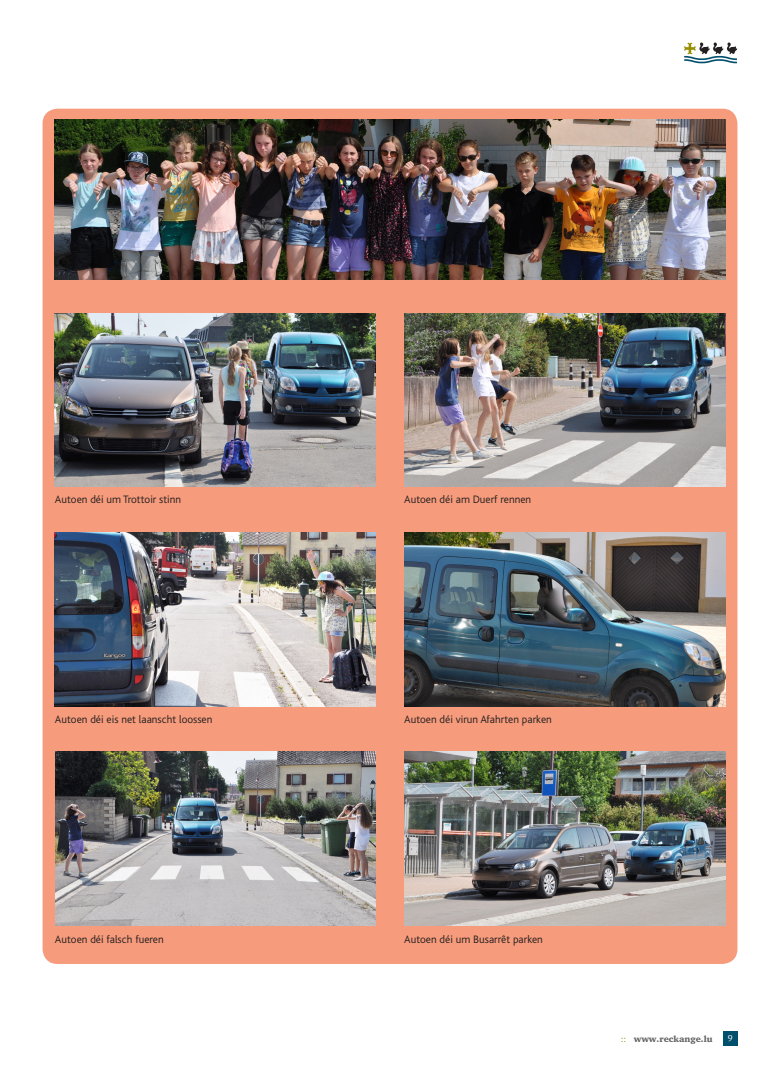
<style>
.page{position:relative;width:780px;height:1088px;background:#fff}
.page>*{position:absolute;margin:0;border:0;box-sizing:border-box;transform-origin:0 0}
.t1{font:300 11.25px "Bliss";color:#231f20}
.t2{font:900 8.75px "Charter IT Cby BT";color:#636366}
.t3{font:8.75px "Charter IT Cby BT";color:#fff}
.s1{font-weight:400;color:#968d00}
</style>
<div class="page">
<div style="left:723px;top:1031px;width:14px;height:14px;background:#004f6c"></div>
<div style="left:43px;top:109px;width:694px;height:855px;background:#f69b7b;border-radius:15px"></div>
<img style="left:55px;top:120px;width:670px;height:159px">
<img style="left:55px;top:313px;width:321px;height:174px">
<img style="left:55px;top:532px;width:321px;height:174px">
<img style="left:404px;top:313px;width:321px;height:174px">
<img style="left:55px;top:752px;width:320px;height:173px">
<img style="left:404px;top:532px;width:321px;height:174px">
<img style="left:404px;top:752px;width:321px;height:173px">
<svg style="left:684px;top:43px;width:53px;height:20px"></svg>
<p class="t1" style="left:55px;top:493px;width:128px">Autoen déi um Trottoir stinn</p>
<p class="t1" style="left:404px;top:493px;width:129px">Autoen déi am Duerf rennen</p>
<p class="t1" style="left:55px;top:713px;width:159px">Autoen déi eis net laanscht loossen</p>
<p class="t1" style="left:404px;top:713px;width:149px">Autoen déi virun Afahrten parken</p>
<p class="t1" style="left:55px;top:933px;width:110px">Autoen déi falsch fueren</p>
<p class="t1" style="left:404px;top:933px;width:140px">Autoen déi um Busarrêt parken</p>
<p class="t2" style="left:620px;top:1033px;width:93px"><span class="s1">::</span> www.reckange.lu</p>
<p class="t3" style="left:727px;top:1032px;width:6px">9</p>
</div>
